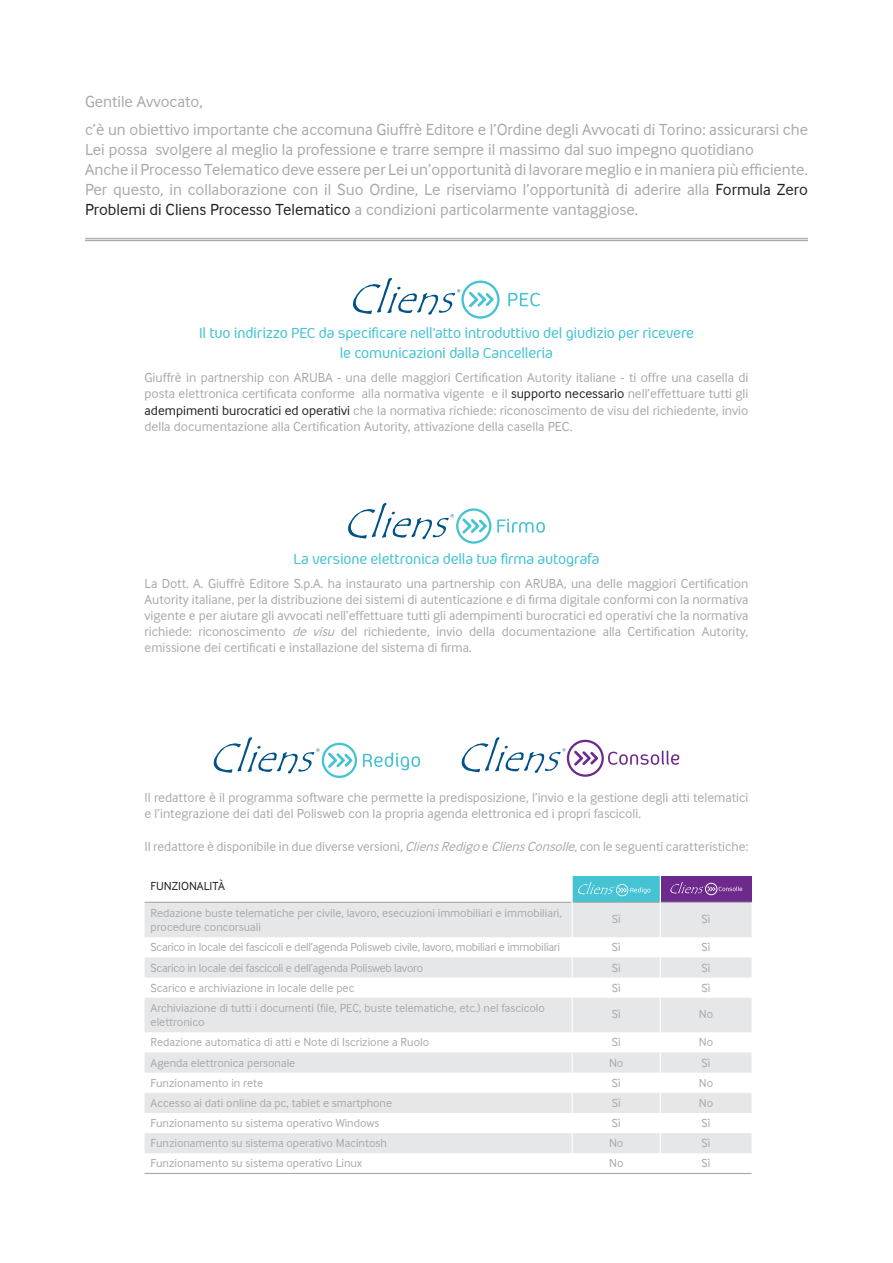
<style>
.page{position:relative;width:893px;height:1263px;background:#fff}
.page>*{position:absolute;margin:0;border:0;box-sizing:border-box;transform-origin:0 0}
.t1{font:16.5px/19.8px "Inter Face Da Ma";color:#a7a9ac}
.t2{font:500 16.5px/19.8px "Aeroportal";letter-spacing:-.02em;color:#46c3d3;text-align:center}
.t3{font:13.5px/16.2px "Inter Face Da Ma";color:#a7a9ac;text-align:justify}
.t4{font:12px/14.4px "Inter Face Da Ma";color:#a7a9ac}
.t5{font:12px "Inter Face Da Ma";letter-spacing:-.02em;color:#a7a9ac}
.t6{font:12px "Inter Face Da Ma";color:#231f20}
.s1{color:#231f20}
.s2{font-style:italic}
</style>
<div class="page">
<div style="left:661px;top:876px;width:90px;height:26px;background:#6e298d"></div>
<div style="left:573px;top:876px;width:87px;height:26px;background:#46c3d3"></div>
<svg style="left:353px;top:277px;width:107px;height:38px"></svg>
<svg style="left:463px;top:282px;width:35px;height:35px"></svg>
<div style="left:461px;top:280px;width:39px;height:39px;border:2px solid #46c3d3;border-radius:50%"></div>
<svg style="left:469px;top:292px;width:25px;height:15px"></svg>
<svg style="left:508px;top:293px;width:32px;height:13px"></svg>
<svg style="left:348px;top:502px;width:143px;height:42px"></svg>
<svg style="left:497px;top:519px;width:48px;height:14px"></svg>
<svg style="left:213px;top:737px;width:144px;height:41px"></svg>
<svg style="left:363px;top:753px;width:57px;height:17px"></svg>
<svg style="left:461px;top:737px;width:105px;height:36px"></svg>
<svg style="left:568px;top:741px;width:35px;height:35px"></svg>
<div style="left:567px;top:740px;width:37px;height:37px;border:2px solid #6e298d;border-radius:50%"></div>
<svg style="left:574px;top:751px;width:24px;height:15px"></svg>
<svg style="left:608px;top:751px;width:71px;height:14px"></svg>
<svg style="left:145px;top:903px;width:607px;height:250px;fill:#e6e7e8"></svg>
<hr style="left:145px;top:902px;width:427px;height:1px;background:#a7a9ac">
<hr style="left:573px;top:902px;width:87px;height:1px;background:#a7a9ac">
<hr style="left:661px;top:902px;width:91px;height:1px;background:#a7a9ac">
<hr style="left:572px;top:902px;width:1px;height:35px;background:#fff">
<hr style="left:660px;top:902px;width:1px;height:35px;background:#fff">
<hr style="left:572px;top:998px;width:1px;height:34px;background:#fff">
<hr style="left:660px;top:998px;width:1px;height:34px;background:#fff">
<svg style="left:572px;top:1052px;width:1px;height:21px"></svg>
<svg style="left:660px;top:1052px;width:1px;height:21px"></svg>
<svg style="left:572px;top:1133px;width:1px;height:20px"></svg>
<svg style="left:660px;top:1133px;width:1px;height:20px"></svg>
<svg style="left:572px;top:1093px;width:1px;height:20px"></svg>
<svg style="left:660px;top:1093px;width:1px;height:20px"></svg>
<hr style="left:145px;top:1173px;width:607px;height:1px;background:#a7a9ac">
<svg style="left:572px;top:957px;width:1px;height:20px"></svg>
<svg style="left:660px;top:957px;width:1px;height:20px"></svg>
<svg style="left:572px;top:876px;width:78px;height:26px"></svg>
<div style="left:705px;top:883px;width:12px;height:12px;border:1px solid #fff;border-radius:50%"></div>
<svg style="left:670px;top:882px;width:72px;height:12px"></svg>
<hr style="left:85px;top:238px;width:723px;height:1px;background:#a7a9ac">
<hr style="left:85px;top:240px;width:723px;height:1px;background:#a7a9ac">
<p class="t1" style="left:85px;top:87px;width:724px;line-height:28.5px">Gentile Avvocato,<br>c’è un obiettivo importante che accomuna Giuffrè Editore e l’Ordine degli Avvocati di Torino: assicurarsi che</p>
<p class="t1" style="left:85px;top:140px;width:724px">Lei possa svolgere al meglio la professione e trarre sempre il massimo dal suo impegno quotidiano<br>Anche il Processo Telematico deve essere per Lei un’opportunità di lavorare meglio e in maniera più efficiente.<br>Per questo, in collaborazione con il Suo Ordine, Le riserviamo l’opportunità di aderire alla <span class="s1">Formula Zero Problemi di Cliens Processo Telematico</span> a condizioni particolarmente vantaggiose.</p>
<p class="t2" style="left:199px;top:324px;width:497px">Il tuo indirizzo PEC da specificare nell’atto introduttivo del giudizio per ricevere le comunicazioni dalla Cancelleria</p>
<p class="t3" style="left:145px;top:370px;width:605px">Giuffrè in partnership con ARUBA - una delle maggiori Certification Autority italiane - ti offre una casella di posta elettronica certificata conforme alla normativa vigente e il <span class="s1">supporto necessario</span> nell’effettuare tutti gli <span class="s1">adempimenti burocratici ed operativi</span> che la normativa richiede: riconoscimento de visu del richiedente, invio della documentazione alla Certification Autority, attivazione della casella PEC.</p>
<p class="t2" style="left:293px;top:549px;width:308px">La versione elettronica della tua firma autografa</p>
<p class="t3" style="left:145px;top:575px;width:605px">La Dott. A. Giuffrè Editore S.p.A. ha instaurato una partnership con ARUBA, una delle maggiori Certification Autority italiane, per la distribuzione dei sistemi di autenticazione e di firma digitale conformi con la normativa vigente e per aiutare gli avvocati nell’effettuare tutti gli adempimenti burocratici ed operativi che la normativa richiede: riconoscimento <span class="s2">de visu</span> del richiedente, invio della documentazione alla Certification Autority, emissione dei certificati e installazione del sistema di firma.</p>
<p class="t3" style="left:145px;top:789px;width:605px">Il redattore è il programma software che permette la predisposizione, l’invio e la gestione degli atti telematici e l’integrazione dei dati del Polisweb con la propria agenda elettronica ed i propri fascicoli.</p>
<p class="t3" style="left:145px;top:838px;width:605px">Il redattore è disponibile in due diverse versioni, <span class="s2">CliensRedigo</span>e <span class="s2">CliensConsolle</span>, con le seguenti caratteristiche:</p>
<p class="t6" style="left:151px;top:879px;width:76px">FUNZIONALITÀ</p>
<p class="t4" style="left:151px;top:905px;width:413px">Redazione buste telematiche per civile, lavoro, esecuzioni immobiliari e immobiliari, procedure concorsuali</p>
<p class="t4" style="left:612px;top:911px;width:10px">Sì</p>
<p class="t4" style="left:702px;top:911px;width:10px">Sì</p>
<p class="t5" style="left:151px;top:941px;width:411px">Scarico in locale dei fascicoli e dell’agenda Polisweb civile, lavoro, mobiliari e immobiliari</p>
<p class="t4" style="left:612px;top:940px;width:10px">Sì</p>
<p class="t4" style="left:702px;top:940px;width:10px">Sì</p>
<p class="t5" style="left:151px;top:961px;width:274px">Scarico in locale dei fascicoli e dell’agenda Polisweb lavoro</p>
<p class="t4" style="left:612px;top:960px;width:10px">Sì</p>
<p class="t4" style="left:702px;top:960px;width:10px">Sì</p>
<p class="t4" style="left:151px;top:980px;width:205px">Scarico e archiviazione in locale delle pec</p>
<p class="t4" style="left:612px;top:980px;width:10px">Sì</p>
<p class="t4" style="left:702px;top:980px;width:10px">Sì</p>
<p class="t4" style="left:151px;top:1001px;width:396px">Archiviazione di tutti i documenti (file, PEC, buste telematiche, etc.) nel fascicolo elettronico</p>
<p class="t4" style="left:612px;top:1007px;width:10px">Sì</p>
<p class="t4" style="left:699px;top:1007px;width:16px">No</p>
<p class="t4" style="left:151px;top:1035px;width:280px">Redazione automatica di atti e Note di Iscrizione a Ruolo</p>
<p class="t4" style="left:612px;top:1035px;width:10px">Sì</p>
<p class="t4" style="left:699px;top:1035px;width:16px">No</p>
<p class="t4" style="left:151px;top:1055px;width:146px">Agenda elettronica personale</p>
<p class="t4" style="left:609px;top:1055px;width:16px">No</p>
<p class="t4" style="left:702px;top:1055px;width:10px">Sì</p>
<p class="t4" style="left:151px;top:1075px;width:114px">Funzionamento in rete</p>
<p class="t4" style="left:612px;top:1075px;width:10px">Sì</p>
<p class="t4" style="left:699px;top:1075px;width:16px">No</p>
<p class="t4" style="left:151px;top:1096px;width:243px">Accesso ai dati online da pc, tablet e smartphone</p>
<p class="t4" style="left:612px;top:1096px;width:10px">Sì</p>
<p class="t4" style="left:699px;top:1096px;width:16px">No</p>
<p class="t4" style="left:151px;top:1116px;width:230px">Funzionamento su sistema operativo Windows</p>
<p class="t4" style="left:612px;top:1116px;width:10px">Sì</p>
<p class="t4" style="left:701px;top:1116px;width:10px">Sì</p>
<p class="t4" style="left:151px;top:1136px;width:238px">Funzionamento su sistema operativo Macintosh</p>
<p class="t4" style="left:609px;top:1136px;width:16px">No</p>
<p class="t4" style="left:702px;top:1136px;width:10px">Sì</p>
<p class="t4" style="left:151px;top:1156px;width:213px">Funzionamento su sistema operativo Linux</p>
<p class="t4" style="left:609px;top:1156px;width:16px">No</p>
<p class="t4" style="left:702px;top:1156px;width:10px">Sì</p>
</div>
